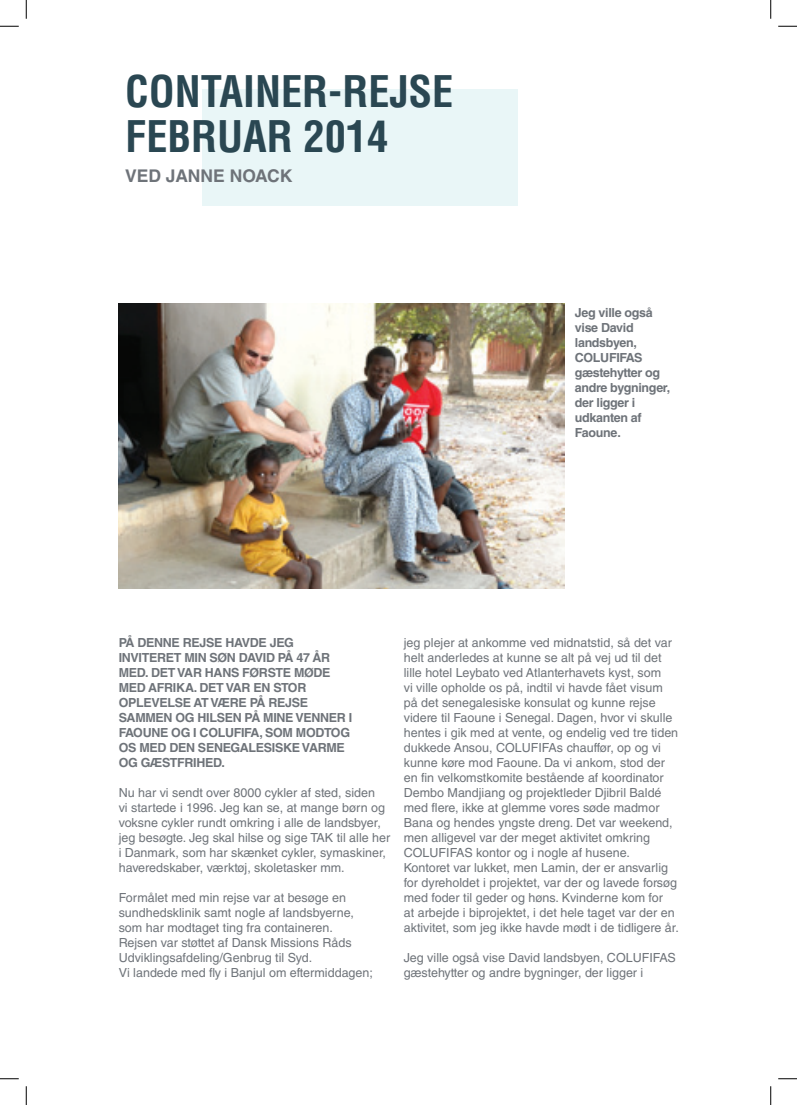
<style>
.page{position:relative;width:797px;height:1105px;background:#fff}
.page>*{position:absolute;margin:0;border:0;box-sizing:border-box;transform-origin:0 0}
.t1{font:700 condensed 42.5px/45px "Helvetica LT Std";color:#2a4752}
.t2{font:700 17.5px "Helvetica LT Std";color:#6e7379}
.t3{font:12.5px/15px "Helvetica LT Std";color:#6e7379}
.t4{font:700 12.5px/15px "Helvetica LT Std";letter-spacing:-.025em;color:#6e7379}
</style>
<div class="page">
<img style="left:119px;top:303px;width:445px;height:285px">
<div style="left:202px;top:90px;width:316px;height:116px;background:#e9f6f7"></div>
<svg style="left:0;top:25px;width:19px;height:2px"></svg>
<svg style="left:778px;top:25px;width:19px;height:2px"></svg>
<svg style="left:0;top:1078px;width:19px;height:1px"></svg>
<svg style="left:778px;top:1078px;width:19px;height:1px"></svg>
<svg style="left:25px;top:0;width:2px;height:19px"></svg>
<svg style="left:25px;top:1086px;width:2px;height:19px"></svg>
<svg style="left:770px;top:0;width:1px;height:19px"></svg>
<svg style="left:770px;top:1086px;width:1px;height:19px"></svg>
<h1 class="t1" style="left:125px;top:68px;width:330px">CONTAINER-REJSE<br>FEBRUAR 2014</h1>
<h2 class="t2" style="left:125px;top:165px;width:169px">VED JANNE NOACK</h2>
<p class="t4" style="left:575px;top:305px;width:97px">JEG VILLE OGSÅ<br>VISE DAVID<br>LANDSBYEN,<br>COLUFIFAS<br>GÆSTEHYTTER OG<br>ANDRE BYGNINGER,<br>DER LIGGER I<br>UDKANTEN AF<br>FAOUNE.</p>
<p class="t4" style="left:119px;top:635px;width:235px">PÅ DENNE REJSE HAVDE JEG<br>INVITERET MIN SØN DAVID PÅ 47 ÅR<br>MED. DET VAR HANS FØRSTE MØDE<br>MED AFRIKA. DET VAR EN STOR<br>OPLEVELSE AT VÆRE PÅ REJSE<br>SAMMEN OG HILSEN PÅ MINE VENNER I<br>FAOUNE OG I COLUFIFA, SOM MODTOG<br>OS MED DEN SENEGALESISKE VARME<br>OG GÆSTFRIHED.</p>
<p class="t3" style="left:119px;top:785px;width:273px">Nu har vi sendt over 8000 cykler af sted, siden<br>vi startede i 1996. Jeg kan se, at mange børn og voksne cykler rundt omkring i alle de landsbyer, jeg besøgte. Jeg skal hilse og sige tAK til alle her i Danmark, som har skænket cykler, symaskiner, haveredskaber, værktøj, skoletasker mm.</p>
<p class="t3" style="left:119px;top:890px;width:256px">Formålet med min rejse var at besøge en sundhedsklinik samt nogle af landsbyerne, som har modtaget ting fra containeren. rejsen var støttet af Dansk Missions råds Udviklingsafdeling/Genbrug til Syd.<br>vi landede med fly i Banjul om eftermiddagen;</p>
<p class="t3" style="left:404px;top:635px;width:276px">jeg plejer at ankomme ved midnatstid, så det var helt anderledes at kunne se alt på vej ud til det lille hotel leybato ved Atlanterhavets kyst, som<br>vi ville opholde os på, indtil vi havde fået visum på det senegalesiske konsulat og kunne rejse videre til Faoune i Senegal. Dagen, hvor vi skulle hentes i gik med at vente, og endelig ved tre tiden dukkede Ansou, ColUFIFAs chauffør, op og vi kunne køre mod Faoune. Da vi ankom, stod der en fin velkomstkomite bestående af koordinator Dembo Mandjiang og projektleder Djibril Baldé med flere, ikke at glemme vores søde madmor Bana og hendes yngste dreng. Det var weekend, men alligevel var der meget aktivitet omkring ColUFIFAS kontor og i nogle af husene.<br>Kontoret var lukket, men lamin, der er ansvarlig for dyreholdet i projektet, var der og lavede forsøg med foder til geder og høns. Kvinderne kom for<br>at arbejde i biprojektet, i det hele taget var der en aktivitet, som jeg ikke havde mødt i de tidligere år.</p>
<p class="t3" style="left:404px;top:950px;width:274px">Jeg ville også vise David landsbyen, ColUFIFAS gæstehytter og andre bygninger, der ligger i</p>
</div>
